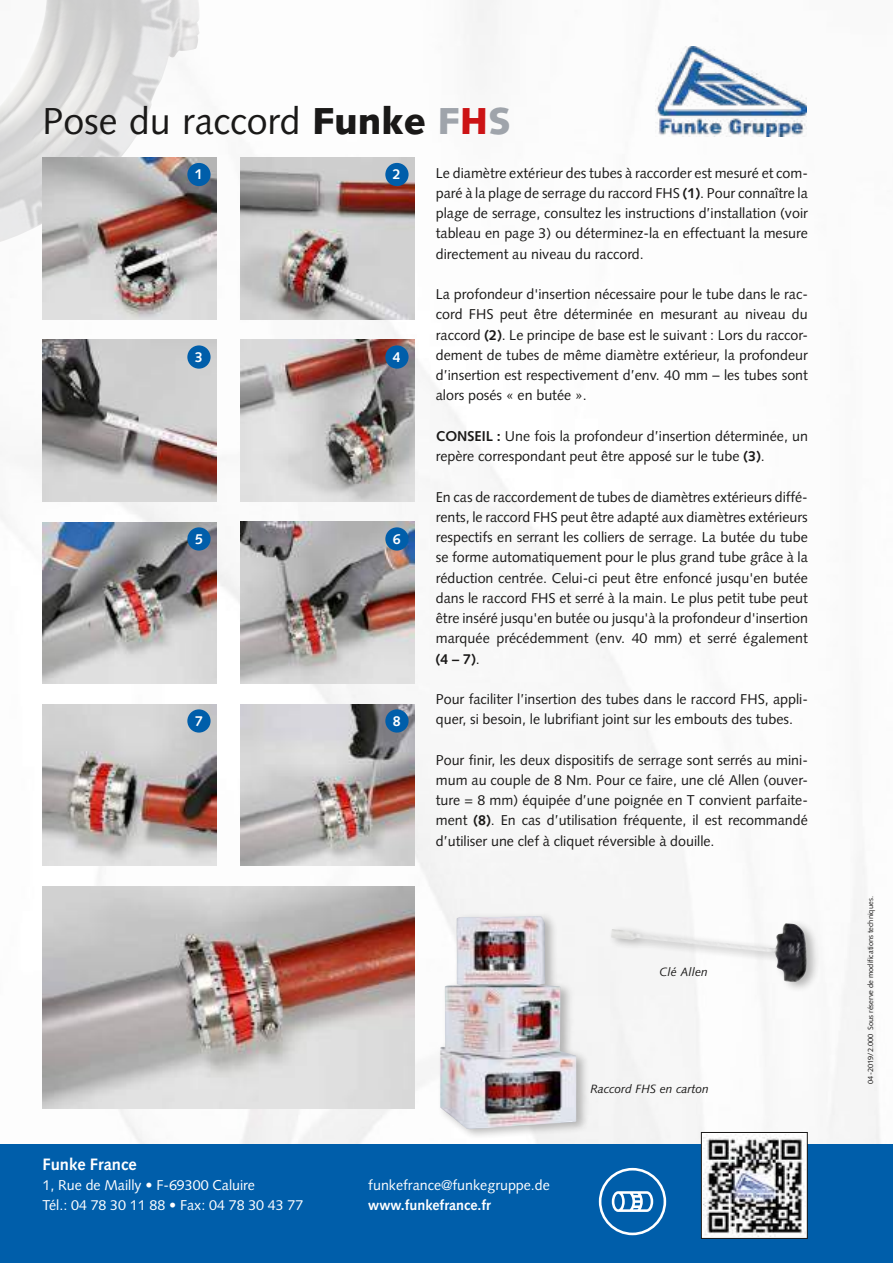
<style>
.page{position:relative;width:893px;height:1263px;background:#fff}
.page>*{position:absolute;margin:0;border:0;box-sizing:border-box;transform-origin:0 0}
.t1{font:37.5px "Syntax LTCE";color:#1a1918}
.t2{font:700 16.5px "Syntax LTCE";color:#fff}
.t3{font:14.25px/20.2px "Syntax LTCE";color:#1a1918;text-align:justify}
.t4{font:14.25px/20.2px "Syntax LTCE";color:#fff}
.t5{font:700 14.25px "Syntax LTCE";color:#fff}
.t6{font:italic 12px "Syntax LTCE";color:#1a1918}
.t7{font:7.5px "Syntax LTCE";color:#1a1918}
.s1{font-weight:900}
.s2{font-weight:900;color:#9fa4ab}
.s3{font-weight:900;color:#cc1315}
.s4{font-weight:700}
</style>
<div class="page">
<img style="left:0;top:0;width:880px;height:1144px">
<img style="left:655px;top:47px;width:152px;height:90px">
<div style="left:0;top:1144px;width:893px;height:119px;background:#005eaa"></div>
<svg style="left:599px;top:1168px;width:67px;height:67px"></svg>
<img style="left:703px;top:1134px;width:102px;height:102px">
<div style="left:701px;top:1132px;width:106px;height:106px;border:1px solid #1a1918"></div>
<img style="left:43px;top:157px;width:174px;height:162px">
<img style="left:43px;top:340px;width:174px;height:162px">
<img style="left:240px;top:340px;width:175px;height:162px">
<img style="left:240px;top:522px;width:175px;height:162px">
<img style="left:43px;top:522px;width:174px;height:162px">
<img style="left:240px;top:157px;width:175px;height:162px">
<img style="left:240px;top:704px;width:175px;height:162px">
<img style="left:43px;top:704px;width:174px;height:161px">
<div style="left:187px;top:163px;width:24px;height:23px;background:#005eaa;border-radius:50%"></div>
<div style="left:385px;top:163px;width:24px;height:23px;background:#005eaa;border-radius:50%"></div>
<div style="left:187px;top:345px;width:24px;height:24px;background:#005eaa;border-radius:50%"></div>
<div style="left:187px;top:527px;width:24px;height:24px;background:#005eaa;border-radius:50%"></div>
<div style="left:187px;top:709px;width:24px;height:24px;background:#005eaa;border-radius:50%"></div>
<div style="left:385px;top:345px;width:24px;height:24px;background:#005eaa;border-radius:50%"></div>
<div style="left:385px;top:527px;width:24px;height:24px;background:#005eaa;border-radius:50%"></div>
<div style="left:385px;top:709px;width:24px;height:24px;background:#005eaa;border-radius:50%"></div>
<img style="left:43px;top:886px;width:372px;height:223px">
<div style="left:608px;top:919px;width:212px;height:74px;background:#1a1918;opacity:.3"></div>
<img style="left:611px;top:923px;width:196px;height:59px">
<div style="left:437px;top:912px;width:153px;height:229px;background:#1a1918;opacity:.3"></div>
<img style="left:440px;top:916px;width:136px;height:213px">
<h1 class="t1" style="left:43px;top:99px;width:470px">Pose du raccord <span class="s1">Funke</span> <span class="s2">F</span><span class="s3">H</span><span class="s2">S</span></h1>
<p class="t5" style="left:195px;top:166px;width:9px">1</p>
<p class="t5" style="left:393px;top:166px;width:9px">2</p>
<p class="t5" style="left:195px;top:349px;width:9px">3</p>
<p class="t5" style="left:393px;top:349px;width:9px">4</p>
<p class="t5" style="left:195px;top:530px;width:9px">5</p>
<p class="t5" style="left:393px;top:530px;width:9px">6</p>
<p class="t5" style="left:195px;top:712px;width:9px">7</p>
<p class="t5" style="left:393px;top:712px;width:9px">8</p>
<p class="t3" style="left:436px;top:163px;width:374px">Le diamètre extérieur des tubes à raccorder est mesuré et com&shy;paré à la plage de serrage du raccord FHS <span class="s4">(1)</span>. Pour connaître la plage de serrage, consultez les instructions d’installation (voir tableau en page 3) ou déterminez-la en effectuant la mesure directement au niveau du raccord.</p>
<p class="t3" style="left:436px;top:284px;width:374px">La profondeur d'insertion nécessaire pour le tube dans le rac&shy;cord FHS peut être déterminée en mesurant au niveau du raccord <span class="s4">(2)</span>. Le principe de base est le suivant : Lors du raccor&shy;dement de tubes de même diamètre extérieur, la profondeur d’insertion est respectivement d’env. 40 mm – les tubes sont alors posés « en butée ».</p>
<p class="t3" style="left:436px;top:426px;width:374px"><span class="s4">CONSEIL :</span> Une fois la profondeur d’insertion déterminée, un repère correspondant peut être apposé sur le tube <span class="s4">(3)</span>.</p>
<p class="t3" style="left:436px;top:487px;width:374px">En cas de raccordement de tubes de diamètres extérieurs diffé&shy;rents, le raccord FHS peut être adapté aux diamètres extérieurs respectifs en serrant les colliers de serrage. La butée du tube se forme automatiquement pour le plus grand tube grâce à la réduction centrée. Celui-ci peut être enfoncé jusqu'en butée dans le raccord FHS et serré à la main. Le plus petit tube peut être inséré jusqu'en butée ou jusqu'à la profondeur d'insertion marquée précédemment (env. 40 mm) et serré également <span class="s4">(4 – 7)</span>.</p>
<p class="t3" style="left:436px;top:689px;width:374px">Pour faciliter l’insertion des tubes dans le raccord FHS, appli&shy;quer, si besoin, le lubrifiant joint sur les embouts des tubes.</p>
<p class="t3" style="left:436px;top:750px;width:374px">Pour finir, les deux dispositifs de serrage sont serrés au mini&shy;mum au couple de 8 Nm. Pour ce faire, une clé Allen (ouver&shy;ture = 8 mm) équipée d’une poignée en T convient parfaite&shy;ment <span class="s4">(8)</span>. En cas d’utilisation fréquente, il est recommandé d’utiliser une clef à cliquet réversible à douille.</p>
<p class="t6" style="left:660px;top:965px;width:50px">Clé Allen</p>
<p class="t6" style="left:591px;top:1082px;width:120px">Raccord FHS en carton</p>
<p class="t2" style="left:43px;top:1154px;width:96px">Funke France</p>
<p class="t4" style="left:43px;top:1175px;width:262px">1, Rue de Mailly • F-69300 Caluire<br>Tél.: 04 78 30 11 88 • Fax: 04 78 30 43 77</p>
<p class="t4" style="left:368px;top:1175px;width:183px">funkefrance@funkegruppe.de</p>
<p class="t5" style="left:368px;top:1197px;width:124px">www.funkefrance.fr</p>
<p class="t7" style="left:866px;top:1084px;width:189px;rotate:-90deg">04-2019/2.000 Sous réserve de modifications techniques.</p>
</div>
